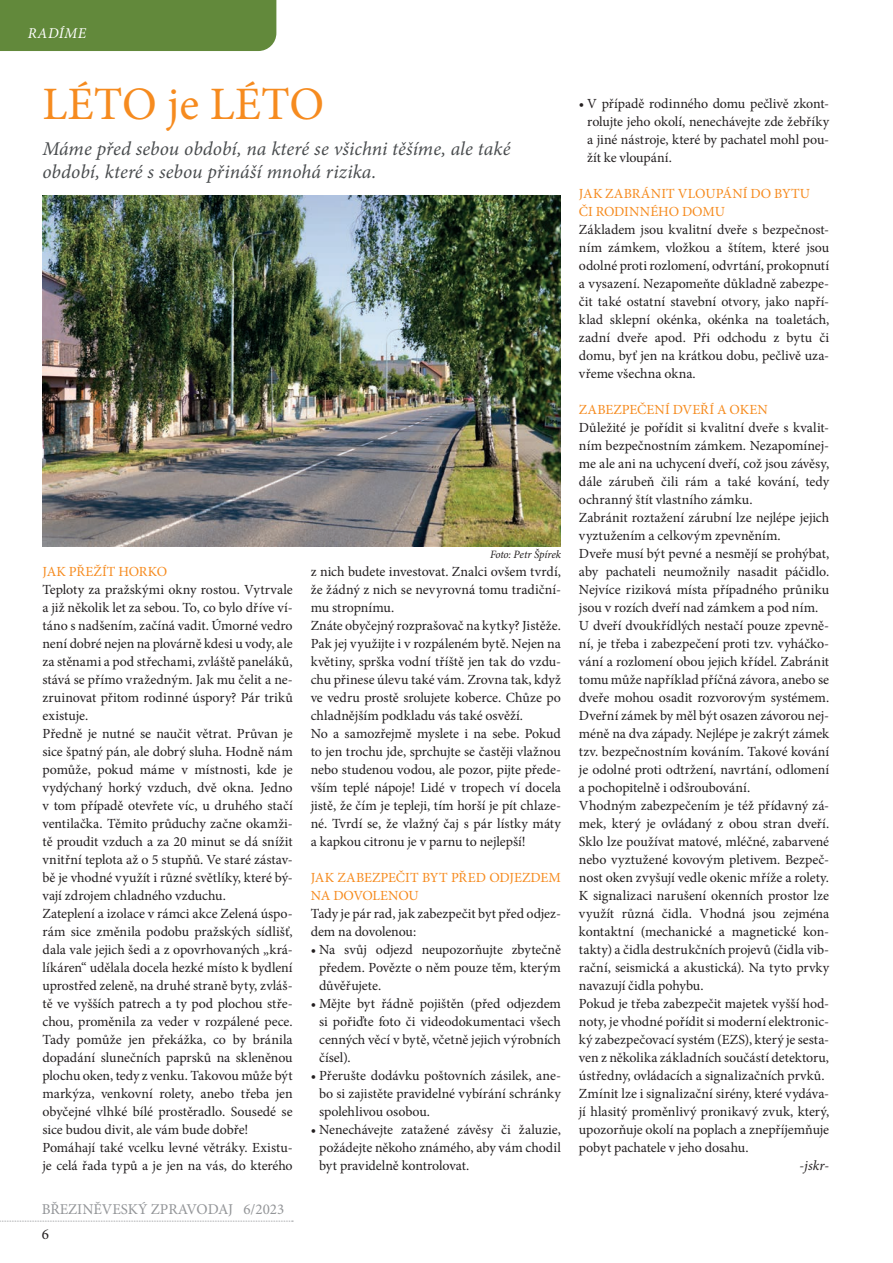
<style>
.page{position:relative;width:893px;height:1263px;background:#fff}
.page>*{position:absolute;margin:0;border:0;box-sizing:border-box;transform-origin:0 0}
.t1{font:46.5px "Minion Pro";letter-spacing:-.005em;color:#f68b1f}
.t2{font:italic 19.5px/23.4px "Minion Pro";color:#494c4e}
.t3{font:15px "Minion Pro";color:#939598}
.t4{font:italic 15px "Minion Pro";letter-spacing:.01em;color:#fff}
.t5{font:15px "Minion Pro";color:#231f20}
.t6{font:13.95px/18px "Minion Pro";color:#231f20;text-align:justify}
.t7{font:13.95px/18px "Minion Pro";letter-spacing:.005em;color:#f68b1f}
.t8{font:italic 13.95px "Minion Pro";color:#231f20}
.t9{font:italic 11.25px "Minion Pro";letter-spacing:-.015em;color:#231f20}
</style>
<div class="page">
<svg style="left:0;top:1221px;width:293px;height:1px"></svg>
<div style="left:0;top:0;width:276px;height:51px;background:#62893b"></div>
<img style="left:43px;top:196px;width:518px;height:350px">
<p class="t4" style="left:28px;top:23px;width:51px">RADÍM</p>
<p class="t4" style="left:21px;top:23px;width:66px">ST LO SE</p>
<h1 class="t1" style="left:43px;top:73px;width:283px">LÉTO je LÉTO</h1>
<h2 class="t2" style="left:43px;top:137px;width:469px">Máme před sebou období, na které se všichni těšíme, ale také období, které s sebou přináší mnohá rizika.</h2>
<p class="t7" style="left:43px;top:563px;width:126px">JAK PŘEŽÍT HORKO</p>
<p class="t6" style="left:43px;top:581px;width:252px;text-align:left">Teploty za pražskými okny rostou. Vytrvale a již několik let za sebou. To, co bylo dříve ví&shy;táno s nadšením, začíná vadit. Úmorné vedro není dobré nejen na plovárně kdesi u vody, ale za stěnami a pod střechami, zvláště paneláků, stává se přímo vražedným. Jak mu čelit a ne&shy;zruinovat přitom rodinné úspory? Pár triků existuje.<br>Předně je nutné se naučit větrat. Průvan je sice špatný pán, ale dobrý sluha. Hodně nám pomůže, pokud máme v místnosti, kde je vydýchaný horký vzduch, dvě okna. Jedno v tom případě otevřete víc, u druhého stačí ventilačka. Těmito průduchy začne okamži&shy;tě proudit vzduch a za 20 minut se dá snížit vnitřní teplota až o 5 stupňů. Ve staré zástav&shy;bě je vhodné využít i různé světlíky, které bý&shy;vají zdrojem chladného vzduchu.<br>Zateplení a izolace v rámci akce Zelená úspo&shy;rám sice změnila podobu pražských sídlišť, dala vale jejich šedi a z opovrhovaných „krá&shy;líkáren“ udělala docela hezké místo k bydlení uprostřed zeleně, na druhé straně byty, zvláš&shy;tě ve vyšších patrech a ty pod plochou stře&shy;chou, proměnila za veder v rozpálené pece.<br>Tady pomůže jen překážka, co by bránila dopadání slunečních paprsků na skleněnou plochu oken, tedy z venku. Takovou může být markýza, venkovní rolety, anebo třeba jen obyčejné vlhké bílé prostěradlo. Sousedé se sice budou divit, ale vám bude dobře!<br>Pomáhají také vcelku levné větráky. Existu&shy;je celá řada typů a je jen na vás, do kterého</p>
<p class="t3" style="left:42px;top:1199px;width:244px">BŘEZINĚVESKÝ ZPRAVODAJ 6/2023</p>
<p class="t5" style="left:42px;top:1224px;width:9px">6</p>
<p class="t9" style="left:490px;top:547px;width:72px">Foto: Petr Špírek</p>
<p class="t6" style="left:311px;top:563px;width:252px;text-align:left">z nich budete investovat. Znalci ovšem tvrdí, že žádný z nich se nevyrovná tomu tradiční&shy;mu stropnímu.<br>Znáte obyčejný rozprašovač na kytky? Jistěže.<br>Pak jej využijte i v rozpáleném bytě. Nejen na květiny, sprška vodní tříště jen tak do vzdu&shy;chu přinese úlevu také vám. Zrovna tak, když ve vedru prostě srolujete koberce. Chůze po chladnějším podkladu vás také osvěží.<br>No a samozřejmě myslete i na sebe. Pokud to jen trochu jde, sprchujte se častěji vlažnou nebo studenou vodou, ale pozor, pijte přede&shy;vším teplé nápoje! Lidé v tropech ví docela jistě, že čím je tepleji, tím horší je pít chlaze&shy;né. Tvrdí se, že vlažný čaj s pár lístky máty a kapkou citronu je v parnu to nejlepší!</p>
<p class="t7" style="left:311px;top:869px;width:252px">JAK ZABEZPEČIT BYT PŘED ODJEZDEM<br>NA DOVOLENOU</p>
<p class="t6" style="left:311px;top:905px;width:252px">Tady je pár rad, jak zabezpečit byt před odjez&shy;dem na dovolenou:</p>
<p class="t6" style="left:319px;top:941px;width:243px;text-indent:-8px">• Na svůj odjezd neupozorňujte zbytečně předem. Povězte o něm pouze těm, kterým důvěřujete.</p>
<p class="t6" style="left:319px;top:995px;width:243px;text-indent:-8px">• Mějte byt řádně pojištěn (před odjezdem si pořiďte foto či videodokumentaci všech cenných věcí v bytě, včetně jejich výrobních čísel).</p>
<p class="t6" style="left:319px;top:1067px;width:243px;text-indent:-8px">• Přerušte dodávku poštovních zásilek, ane&shy;bo si zajistěte pravidelné vybírání schránky spolehlivou osobou.</p>
<p class="t6" style="left:319px;top:1121px;width:243px;text-indent:-8px">• Nenechávejte zatažené závěsy či žaluzie, požádejte někoho známého, aby vám chodil byt pravidelně kontrolovat.</p>
<p class="t6" style="left:587px;top:95px;width:243px;text-indent:-8px">• V případě rodinného domu pečlivě zkont&shy;rolujte jeho okolí, nenechávejte zde žebříky a jiné nástroje, které by pachatel mohl pou&shy;žít ke vloupání.</p>
<p class="t7" style="left:579px;top:185px;width:233px">JAK ZABRÁNIT VLOUPÁNÍ DO BYTU<br>ČI RODINNÉHO DOMU</p>
<p class="t6" style="left:579px;top:221px;width:252px">Základem jsou kvalitní dveře s bezpečnost&shy;ním zámkem, vložkou a štítem, které jsou odolné proti rozlomení, odvrtání, prokopnutí a vysazení. Nezapomeňte důkladně zabezpe&shy;čit také ostatní stavební otvory, jako napří&shy;klad sklepní okénka, okénka na toaletách, zadní dveře apod. Při odchodu z bytu či domu, byť jen na krátkou dobu, pečlivě uza&shy;vřeme všechna okna.</p>
<p class="t7" style="left:579px;top:401px;width:190px">ZABEZPEČENÍ DVEŘÍ A OKEN</p>
<p class="t6" style="left:579px;top:419px;width:252px;text-align:left">Důležité je pořídit si kvalitní dveře s kvalit&shy;ním bezpečnostním zámkem. Nezapomínej&shy;me ale ani na uchycení dveří, což jsou závěsy, dále zárubeň čili rám a také kování, tedy ochranný štít vlastního zámku.<br>Zabránit roztažení zárubní lze nejlépe jejich vyztužením a celkovým zpevněním.<br>Dveře musí být pevné a nesmějí se prohýbat, aby pachateli neumožnily nasadit páčidlo.<br>Nejvíce riziková místa případného průniku jsou v rozích dveří nad zámkem a pod ním.<br>U dveří dvoukřídlých nestačí pouze zpevně&shy;ní, je třeba i zabezpečení proti tzv. vyháčko&shy;vání a rozlomení obou jejich křídel. Zabránit tomu může například příčná závora, anebo se dveře mohou osadit rozvorovým systémem.<br>Dveřní zámek by měl být osazen závorou nej&shy;méně na dva západy. Nejlépe je zakrýt zámek tzv. bezpečnostním kováním. Takové kování je odolné proti odtržení, navrtání, odlomení a pochopitelně i odšroubování.<br>Vhodným zabezpečením je též přídavný zá&shy;mek, který je ovládaný z obou stran dveří.<br>Sklo lze používat matové, mléčné, zabarvené nebo vyztužené kovovým pletivem. Bezpeč&shy;nost oken zvyšují vedle okenic mříže a rolety.<br>K signalizaci narušení okenních prostor lze využít různá čidla. Vhodná jsou zejména kontaktní (mechanické a magnetické kon&shy;takty) a čidla destrukčních projevů (čidla vib&shy;rační, seismická a akustická). Na tyto prvky navazují čidla pohybu.<br>Pokud je třeba zabezpečit majetek vyšší hod&shy;noty, je vhodné pořídit si moderní elektronic&shy;ký zabezpečovací systém (EZS), který je sesta&shy;ven z několika základních součástí detektoru, ústředny, ovládacích a signalizačních prvků.<br>Zmínit lze i signalizační sirény, které vydáva&shy;jí hlasitý proměnlivý pronikavý zvuk, který, upozorňuje okolí na poplach a znepříjemňuje pobyt pachatele v jeho dosahu.</p>
<p class="t8" style="left:800px;top:1156px;width:31px">-jskr-</p>
</div>
